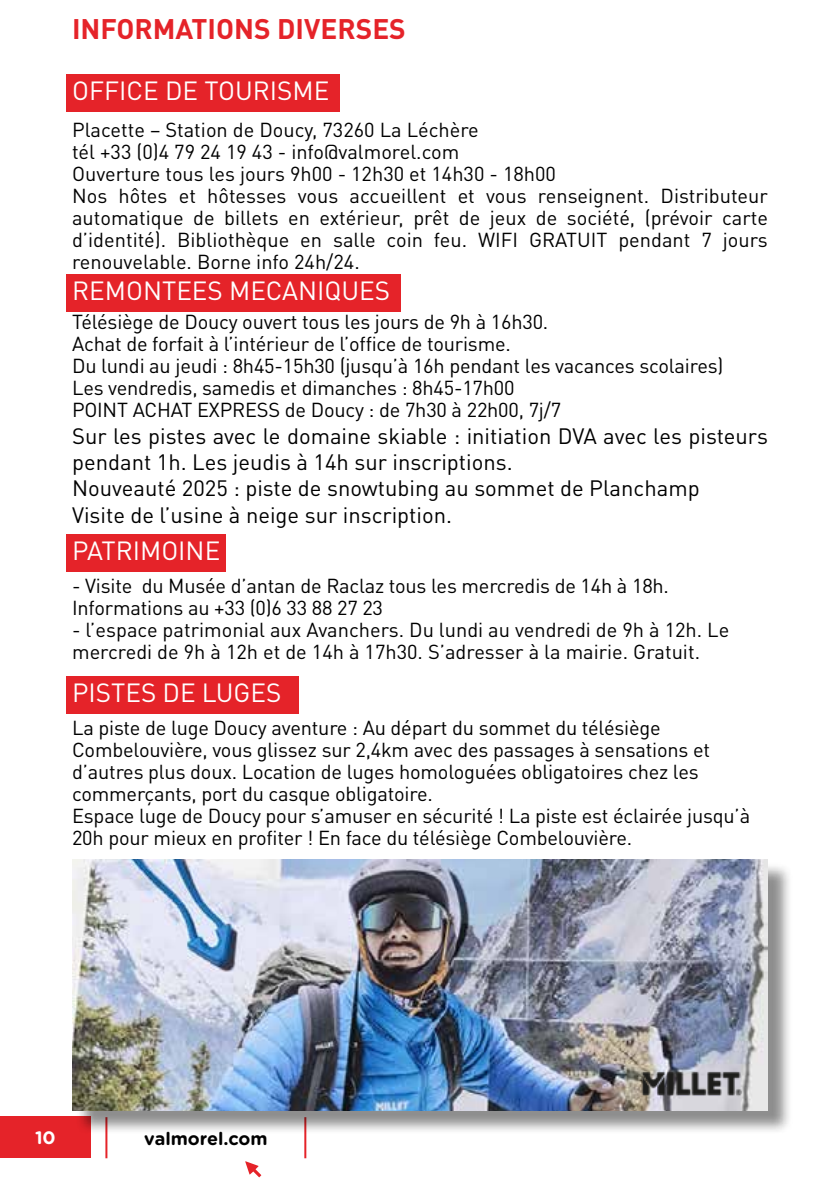
<style>
.page{position:relative;width:840px;height:1191px;background:#fff}
.page>*{position:absolute;margin:0;border:0;box-sizing:border-box;transform-origin:0 0}
.t1{font:700 28px "DIN Pro";color:#e52329}
.t2{font:26px "DIN Pro";color:#fff}
.t3{font:22px/26.4px "DIN Pro";color:#000}
.t4{font:20px/22px "DIN Pro";letter-spacing:-.01em;color:#000}
.t5{font:700 18px "Gotham Rounded";color:#000}
.t6{font:700 18px "Gotham Rounded";color:#fff}
</style>
<div class="page">
<div style="left:66px;top:74px;width:273px;height:38px;background:#e52329"></div>
<div style="left:66px;top:274px;width:334px;height:37px;background:#e52329"></div>
<div style="left:66px;top:534px;width:160px;height:38px;background:#e52329"></div>
<div style="left:66px;top:676px;width:233px;height:37px;background:#e52329"></div>
<div style="left:0;top:1116px;width:91px;height:41px;background:#e52329"></div>
<hr style="left:105px;top:1117px;width:2px;height:41px;background:#e52329">
<hr style="left:304px;top:1117px;width:2px;height:41px;background:#e52329">
<svg style="left:245px;top:1161px;width:16px;height:16px"></svg>
<div style="left:75px;top:862px;width:717px;height:273px;background:#000;opacity:.45"></div>
<img style="left:72px;top:859px;width:695px;height:251px">
<img style="left:619px;top:1049px;width:142px;height:49px">
<h1 class="t1" style="left:72px;top:6px;width:335px">INFORMATIONS DIVERSES</h1>
<h2 class="t2" style="left:72px;top:70px;width:258px">OFFICE DE TOURISME</h2>
<p class="t4" style="left:72px;top:117px;width:697px">Placette – Station de Doucy, 73260 La Léchère<br>tél +33 (0)4 79 24 19 43 - info@valmorel.com<br>Ouverture tous les jours 9h00 - 12h30 et 14h30 - 18h00<br>Nos hôtes et hôtesses vous accueillent et vous renseignent. Distributeur automatique de billets en extérieur, prêt de jeux de société, (prévoir carte d’identité). Bibliothèque en salle coin feu. WIFI GRATUIT pendant 7 jours renouvelable. Borne info 24h/24.</p>
<h2 class="t2" style="left:72px;top:270px;width:319px">REMONTEES MECANIQUES</h2>
<p class="t4" style="left:72px;top:309px;width:652px">Télésiège de Doucy ouvert tous les jours de 9h à 16h30.<br>Achat de forfait à l’intérieur de l’office de tourisme.<br>Du lundi au jeudi : 8h45-15h30 (jusqu’à 16h pendant les vacances scolaires)<br>Les vendredis, samedis et dimanches : 8h45-17h00<br>POINT ACHAT EXPRESS de Doucy : de 7h30 à 22h00, 7j/7</p>
<p class="t3" style="left:72px;top:420px;width:697px">Sur les pistes avec le domaine skiable : initiation DVA avec les pisteurs pendant 1h. Les jeudis à 14h sur inscriptions.<br>Nouveauté 2025 : piste de snowtubing au sommet de Planchamp<br>Visite de l’usine à neige sur inscription.</p>
<h2 class="t2" style="left:72px;top:530px;width:149px">PATRIMOINE</h2>
<p class="t4" style="left:72px;top:573px;width:598px">- Visite du Musée d’antan de Raclaz tous les mercredis de 14h à 18h.<br>Informations au +33 (0)6 33 88 27 23</p>
<p class="t4" style="left:72px;top:617px;width:658px">- l’espace patrimonial aux Avanchers. Du lundi au vendredi de 9h à 12h. Le mercredi de 9h à 12h et de 14h à 17h30. S’adresser à la mairie. Gratuit.</p>
<h2 class="t2" style="left:72px;top:671px;width:210px">PISTES DE LUGES</h2>
<p class="t4" style="left:72px;top:714px;width:679px">La piste de luge Doucy aventure : Au départ du sommet du télésiège Combelouvière, vous glissez sur 2,4km avec des passages à sensations et d’autres plus doux. Location de luges homologuées obligatoires chez les commerçants, port du casque obligatoire.<br>Espace luge de Doucy pour s’amuser en sécurité ! La piste est éclairée jusqu’à 20h pour mieux en profiter ! En face du télésiège Combelouvière.</p>
<p class="t6" style="left:35px;top:1124px;width:22px">10</p>
<p class="t5" style="left:144px;top:1125px;width:125px">valmorel.com</p>
</div>
